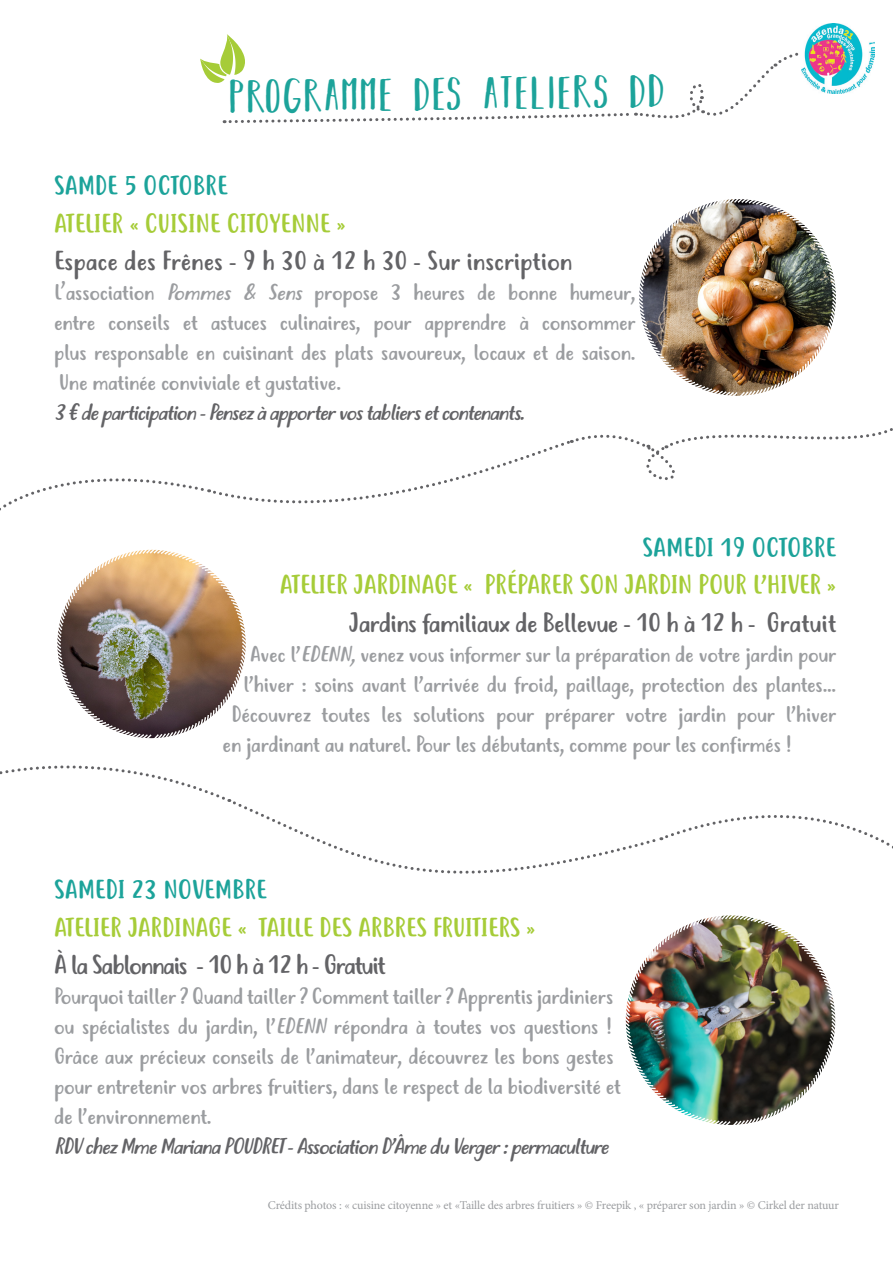
<style>
.page{position:relative;width:893px;height:1263px;background:#fff}
.page>*{position:absolute;margin:0;border:0;box-sizing:border-box;transform-origin:0 0}
.t1{font:42px "BEARHUGSBYRATTICSASSIN";color:#1ca39a}
.t2{font:25.5px "Justtellmewhat";letter-spacing:-.01em;color:#a6cc38}
.t3{font:25.5px/37.5px "Justtellmewhat";color:#636366}
.t4{font:25.5px "Justtellmewhat";color:#1ca39a}
.t5{font:25.5px "Justtellmewhat";letter-spacing:-.025em;color:#636366}
.t6{font:25.5px "Justtellmewhat";letter-spacing:-.05em;color:#636366}
.t7{font:21px/30px "Justtellmewhat";letter-spacing:-.01em;color:#9b9da0;text-align:justify}
.t8{font:italic 21px "Justtellmewhat";letter-spacing:-.05em;color:#636366}
.t9{font:12px "Minion Pro";letter-spacing:-.01em;color:#9b9da0}
.s1{color:#a6cc38}
.s2{font-style:italic}
</style>
<div class="page">
<svg style="left:200px;top:34px;width:645px;height:90px"></svg>
<img style="left:57px;top:549px;width:189px;height:190px">
<img style="left:801px;top:24px;width:73px;height:69px">
<img style="left:625px;top:940px;width:38px;height:160px">
<svg style="left:0;top:199px;width:893px;height:312px"></svg>
<svg style="left:230px;top:799px;width:432px;height:75px"></svg>
<img style="left:663px;top:815px;width:230px;height:310px">
<svg style="left:0;top:765px;width:230px;height:37px"></svg>
<p class="t1" style="left:228px;top:80px;width:437px;rotate:-1deg">programme des ateliers dd</p>
<p class="t4" style="left:54px;top:171px;width:175px">SAMDE 5 OCTOBRE</p>
<p class="t3" style="left:54px;top:207px;width:520px"><span class="s1">ATELIER « CUISINE CITOYENNE »<br></span>Espace des Frênes - 9 h 30 à 12 h 30 - Sur inscription</p>
<p class="t7" style="left:54px;top:279px;width:583px">L’association <span class="s2">Pommes &amp; Sens</span> propose 3 heures de bonne humeur, entre conseils et astuces culinaires, pour apprendre à consommer plus responsable en cuisinant des plats savoureux, locaux et de saison.<br>Une matinée conviviale et gustative.</p>
<p class="t8" style="left:54px;top:400px;width:472px">3 € de participation - Pensez à apporter vos tabliers et contenants.</p>
<p class="t4" style="left:642px;top:532px;width:195px">SAMEDI 19 OCTOBRE</p>
<p class="t2" style="left:280px;top:570px;width:558px">ATELIER JARDINAGE « PRÉPARER SON JARDIN POUR L’HIVER »</p>
<p class="t5" style="left:349px;top:607px;width:489px">Jardins familiaux de Bellevue - 10 h à 12 h - Gratuit</p>
<p class="t7" style="left:250px;top:641px;width:587px">Avec l’<span class="s2">EDENN,</span> venez vous informer sur la préparation de votre jardin pour</p>
<p class="t7" style="left:244px;top:671px;width:594px">l’hiver : soins avant l’arrivée du froid, paillage, protection des plantes...</p>
<p class="t7" style="left:232px;top:701px;width:606px">Découvrez toutes les solutions pour préparer votre jardin pour l’hiver</p>
<p class="t7" style="left:223px;top:731px;width:570px">en jardinant au naturel. Pour les débutants, comme pour les confirmés !</p>
<p class="t4" style="left:54px;top:874px;width:214px">SAMEDI 23 NOVEMBRE</p>
<p class="t2" style="left:54px;top:912px;width:483px">ATELIER JARDINAGE « TAILLE DES ARBRES FRUITIERS »</p>
<p class="t6" style="left:54px;top:949px;width:333px">À la Sablonnais - 10 h à 12 h - Gratuit</p>
<p class="t7" style="left:54px;top:983px;width:568px;text-align:left">Pourquoi tailler ? Quand tailler ? Comment tailler ? Apprentis jardiniers ou spécialistes du jardin, l’<span class="s2">EDENN</span> répondra à toutes vos questions !<br>Grâce aux précieux conseils de l’animateur, découvrez les bons gestes pour entretenir vos arbres fruitiers, dans le respect de la biodiversité et de l’environnement.</p>
<p class="t8" style="left:54px;top:1134px;width:556px">RDV chez Mme Mariana POUDRET - Association D’Âme du Verger : permaculture</p>
<p class="t9" style="left:268px;top:1197px;width:573px">Crédits photos : « cuisine citoyenne » et «Taille des arbres fruitiers » © Freepik , « préparer son jardin » © Cirkel der natuur</p>
</div>
